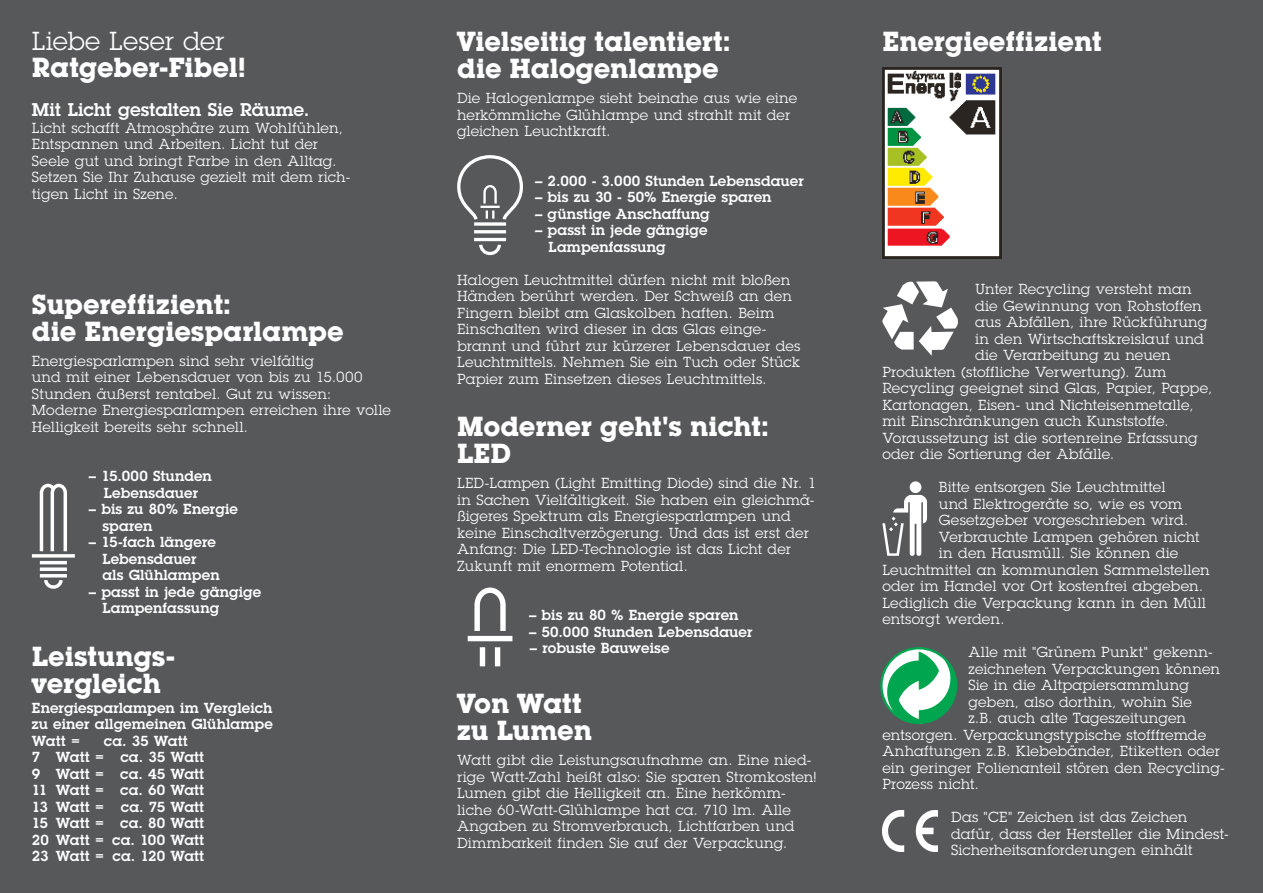
<style>
.page{position:relative;width:1263px;height:893px;background:#57585a}
.page>*{position:absolute;margin:0;border:0;box-sizing:border-box;transform-origin:0 0}
.t1{font:700 27px/27px "Lubalin Graph MMX";letter-spacing:-.005em;color:#fff}
.t2{font:25.5px "Lubalin Graph MMX";letter-spacing:-.015em;color:#fff}
.t3{font:600 18px "Lubalin Graph MMX";letter-spacing:-.015em;color:#fff}
.t4{font:14.25px/16.5px "Lubalin Graph MMX";letter-spacing:-.01em;color:#fff}
.t5{font:600 14.25px/16.5px "Lubalin Graph MMX";color:#fff}
</style>
<div class="page">
<img style="left:882px;top:810px;width:55px;height:41px">
<svg style="left:477px;top:241px;width:26px;height:15px"></svg>
<svg style="left:474px;top:223px;width:32px;height:3px"></svg>
<hr style="left:474px;top:230px;width:32px;height:3px;background:#fff">
<hr style="left:474px;top:238px;width:32px;height:3px;background:#fff">
<svg style="left:467px;top:587px;width:46px;height:80px"></svg>
<svg style="left:457px;top:155px;width:66px;height:68px"></svg>
<svg style="left:42px;top:577px;width:22px;height:12px"></svg>
<hr style="left:40px;top:561px;width:27px;height:3px;background:#fff">
<svg style="left:40px;top:567px;width:27px;height:4px"></svg>
<hr style="left:40px;top:574px;width:27px;height:3px;background:#fff">
<svg style="left:32px;top:554px;width:43px;height:4px"></svg>
<svg style="left:38px;top:483px;width:31px;height:72px"></svg>
<img style="left:882px;top:67px;width:120px;height:192px">
<div style="left:910px;top:481px;width:11px;height:12px;background:#fff;border-radius:50%"></div>
<svg style="left:882px;top:495px;width:45px;height:61px"></svg>
<svg style="left:882px;top:281px;width:76px;height:75px"></svg>
<svg style="left:880px;top:647px;width:77px;height:77px"></svg>
<h2 class="t2" style="left:32px;top:25px;width:195px">Liebe Leser der</h2>
<h1 class="t1" style="left:32px;top:55px;width:215px">Ratgeber-Fibel!</h1>
<p class="t3" style="left:32px;top:97px;width:279px">Mit Licht gestalten Sie Räume.</p>
<p class="t4" style="left:32px;top:119px;width:320px">Licht schafft Atmosphäre zum Wohlfühlen, Entspannen und Arbeiten. Licht tut der Seele gut und bringt Farbe in den Alltag.<br>Setzen Sie Ihr Zuhause gezielt mit dem rich&shy;tigen Licht in Szene.</p>
<h1 class="t1" style="left:32px;top:292px;width:313px">Supereffizient:<br>die Energiesparlampe</h1>
<p class="t4" style="left:32px;top:352px;width:361px">Energiesparlampen sind sehr vielfältig<br>und mit einer Lebensdauer von bis zu 15.000<br>Stunden äußerst rentabel. Gut zu wissen:<br>Moderne Energiesparlampen erreichen ihre volle Helligkeit bereits sehr schnell.</p>
<p class="t5" style="left:89px;top:468px;width:125px;text-align:center">– 15.000 Stunden<br>Lebensdauer</p>
<p class="t5" style="left:102px;top:501px;width:137px;text-indent:-13px">– bis zu 80% Energie sparen</p>
<p class="t5" style="left:102px;top:534px;width:119px;text-indent:-13px">– 15-fach längere<br>Lebensdauer als Glühlampen</p>
<p class="t5" style="left:102px;top:584px;width:160px;text-indent:-13px">– passt in jede gängige<br>Lampenfassung</p>
<h1 class="t1" style="left:32px;top:644px;width:144px">Leistungs&shy;vergleich</h1>
<p class="t5" style="left:32px;top:700px;width:243px;text-align:justify">Energiesparlampen im Vergleich zu einer allgemeinen Glühlampe Watt =</p>
<p class="t5" style="left:32px;top:733px;width:174px;text-indent:72px">ca. 35 Watt<br>7 Watt = ca. 35 Watt<br>9 Watt = ca. 45 Watt<br>11 Watt = ca. 60 Watt<br>13 Watt = ca. 75 Watt<br>15 Watt = ca. 80 Watt<br>20 Watt = ca. 100 Watt<br>23 Watt = ca. 120 Watt</p>
<h1 class="t1" style="left:457px;top:29px;width:274px">Vielseitig talentiert: die Halogenlampe</h1>
<p class="t4" style="left:457px;top:90px;width:342px">Die Halogenlampe sieht beinahe aus wie eine herkömmliche Glühlampe und strahlt mit der gleichen Leuchtkraft.</p>
<p class="t5" style="left:535px;top:173px;width:270px">– 2.000 - 3.000 Stunden Lebensdauer</p>
<p class="t5" style="left:535px;top:189px;width:238px">– bis zu 30 - 50% Energie sparen</p>
<p class="t5" style="left:535px;top:206px;width:176px">– günstige Anschaffung</p>
<p class="t5" style="left:549px;top:222px;width:160px;text-indent:-13px">– passt in jede gängige<br>Lampenfassung</p>
<p class="t4" style="left:457px;top:271px;width:345px">Halogen Leuchtmittel dürfen nicht mit bloßen Händen berührt werden. Der Schweiß an den Fingern bleibt am Glaskolben haften. Beim Einschalten wird dieser in das Glas einge&shy;brannt und führt zur kürzerer Lebensdauer des Leuchtmittels. Nehmen Sie ein Tuch oder Stück Papier zum Einsetzen dieses Leuchtmittels.</p>
<h1 class="t1" style="left:457px;top:414px;width:313px">Moderner geht's nicht:<br>LED</h1>
<p class="t4" style="left:457px;top:475px;width:361px">LED-Lampen (Light Emitting Diode) sind die Nr. 1 in Sachen Vielfältigkeit. Sie haben ein gleichmä&shy;ßigeres Spektrum als Energiesparlampen und keine Einschaltverzögerung. Und das ist erst der Anfang: Die LED-Technologie ist das Licht der Zukunft mit enormem Potential.</p>
<p class="t5" style="left:529px;top:607px;width:211px">– bis zu 80 % Energie sparen</p>
<p class="t5" style="left:529px;top:624px;width:225px">– 50.000 Stunden Lebensdauer</p>
<p class="t5" style="left:530px;top:640px;width:141px">– robuste Bauweise</p>
<h1 class="t1" style="left:457px;top:691px;width:136px">Von Watt zu Lumen</h1>
<p class="t4" style="left:457px;top:752px;width:361px">Watt gibt die Leistungsaufnahme an. Eine nied&shy;rige Watt-Zahl heißt also: Sie sparen Stromkosten!<br>Lumen gibt die Helligkeit an. Eine herkömm&shy;liche 60-Watt-Glühlampe hat ca. 710 lm. Alle Angaben zu Stromverbrauch, Lichtfarben und Dimmbarkeit finden Sie auf der Verpackung.</p>
<h1 class="t1" style="left:882px;top:29px;width:221px">Energieeffizient</h1>
<p class="t4" style="left:975px;top:281px;width:218px">Unter Recycling versteht man</p>
<p class="t4" style="left:975px;top:297px;width:228px">die Gewinnung von Rohstoffen</p>
<p class="t4" style="left:975px;top:314px;width:234px">aus Abfällen, ihre Rückführung</p>
<p class="t4" style="left:975px;top:330px;width:230px">in den Wirtschaftskreislauf und</p>
<p class="t4" style="left:975px;top:347px;width:197px">die Verarbeitung zu neuen</p>
<p class="t4" style="left:882px;top:363px;width:286px">Produkten (stoffliche Verwertung). Zum</p>
<p class="t4" style="left:882px;top:380px;width:331px">Recycling geeignet sind Glas, Papier, Pappe,</p>
<p class="t4" style="left:882px;top:396px;width:313px">Kartonagen, Eisen- und Nichteisenmetalle,</p>
<p class="t4" style="left:882px;top:413px;width:288px">mit Einschränkungen auch Kunststoffe.</p>
<p class="t4" style="left:882px;top:429px;width:317px">Voraussetzung ist die sortenreine Erfassung</p>
<p class="t4" style="left:882px;top:446px;width:234px">oder die Sortierung der Abfälle.</p>
<p class="t4" style="left:939px;top:479px;width:228px">Bitte entsorgen Sie Leuchtmittel</p>
<p class="t4" style="left:939px;top:495px;width:245px">und Elektrogeräte so, wie es vom</p>
<p class="t4" style="left:939px;top:512px;width:251px">Gesetzgeber vorgeschrieben wird.</p>
<p class="t4" style="left:939px;top:528px;width:262px">Verbrauchte Lampen gehören nicht</p>
<p class="t4" style="left:939px;top:545px;width:241px">in den Hausmüll. Sie können die</p>
<p class="t4" style="left:882px;top:561px;width:329px">Leuchtmittel an kommunalen Sammelstellen</p>
<p class="t4" style="left:882px;top:578px;width:323px">oder im Handel vor Ort kostenfrei abgeben.</p>
<p class="t4" style="left:882px;top:594px;width:325px">Lediglich die Verpackung kann in den Müll</p>
<p class="t4" style="left:882px;top:611px;width:124px">entsorgt werden.</p>
<p class="t4" style="left:968px;top:644px;width:246px">Alle mit "Grünem Punkt" gekenn-</p>
<p class="t4" style="left:968px;top:660px;width:253px">zeichneten Verpackungen können</p>
<p class="t4" style="left:968px;top:677px;width:222px">Sie in die Altpapiersammlung</p>
<p class="t4" style="left:968px;top:693px;width:225px">geben, also dorthin, wohin Sie</p>
<p class="t4" style="left:968px;top:710px;width:219px">z.B. auch alte Tageszeitungen</p>
<p class="t4" style="left:882px;top:726px;width:325px">entsorgen. Verpackungstypische stofffremde</p>
<p class="t4" style="left:882px;top:743px;width:339px">Anhaftungen z.B. Klebebänder, Etiketten oder</p>
<p class="t4" style="left:882px;top:759px;width:344px">ein geringer Folienanteil stören den Recycling-</p>
<p class="t4" style="left:882px;top:776px;width:98px">Prozess nicht.</p>
<p class="t4" style="left:951px;top:809px;width:279px">Das "CE" Zeichen ist das Zeichen dafür, dass der Hersteller die Mindest-<br>Sicherheitsanforderungen einhält</p>
</div>
